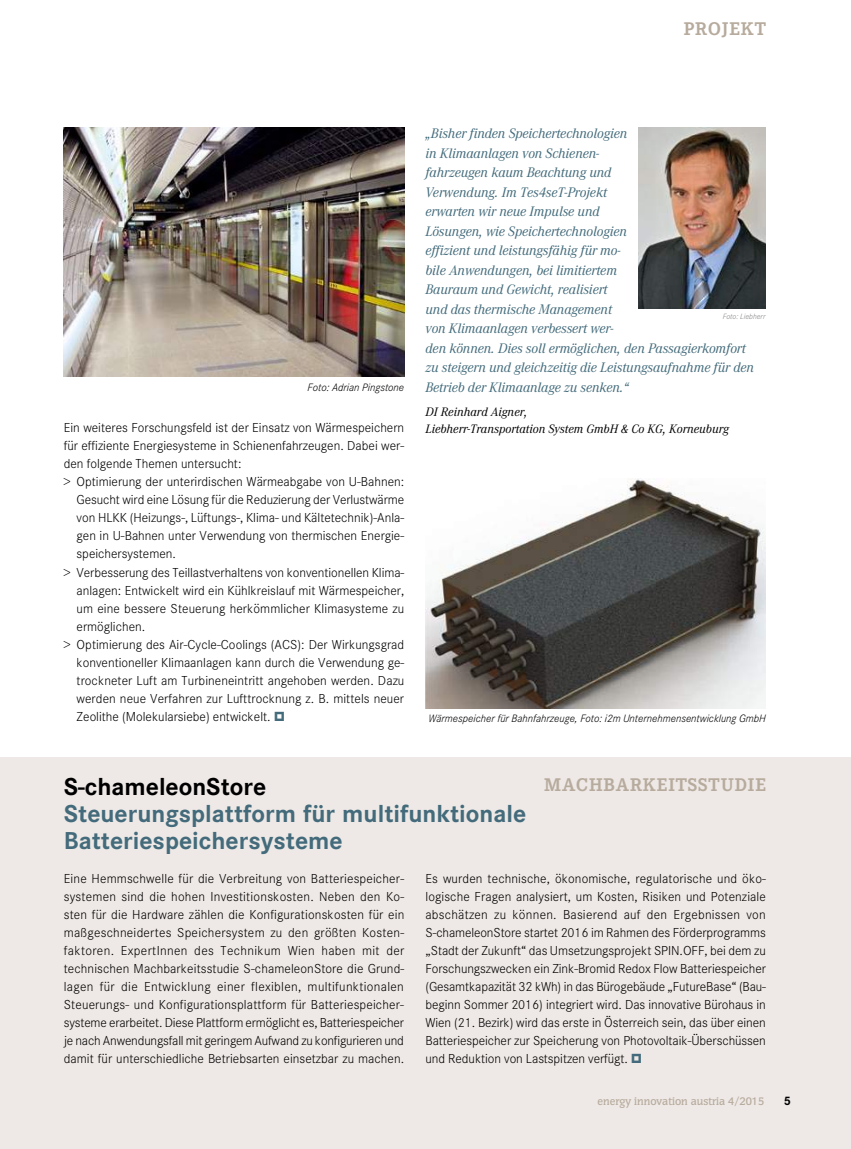
<style>
.page{position:relative;width:851px;height:1149px;background:#fff}
.page>*{position:absolute;margin:0;border:0;box-sizing:border-box;transform-origin:0 0}
.t1{font:700 24px/27px "Corporate SBQ";color:#436b7b}
.t2{font:700 24px "Corporate SBQ";color:#000}
.t3{font:700 18px "Corporate EBQ";letter-spacing:.05em;color:#b7ab9d}
.t4{font:italic 13.5px/19.5px "Corporate ABQ";letter-spacing:-.005em;color:#436b7b}
.t5{font:300 12.75px/18px "Corporate SBQ";color:#000;text-align:justify}
.t6{font:italic 12px/16.5px "Corporate ABQ";color:#000}
.t7{font:700 12px "Corporate SBQ";color:#000}
.t8{font:italic 300 10.5px "Corporate SBQ";color:#000}
.t9{font:500 10.5px "Congress";color:#b7ab9d}
.t10{font:italic 300 7.5px "Corporate SBQ";color:#868786}
</style>
<div class="page">
<div style="left:0;top:757px;width:850px;height:391px;background:#eee9e6"></div>
<img style="left:425px;top:478px;width:340px;height:230px">
<img style="left:64px;top:128px;width:340px;height:248px">
<img style="left:638px;top:128px;width:127px;height:180px">
<h2 class="t3" style="left:683px;top:18px;width:84px">PROJEKT</h2>
<p class="t8" style="left:307px;top:381px;width:98px">Foto: Adrian Pingstone</p>
<p class="t5" style="left:64px;top:419px;width:342px">Ein weiteres Forschungsfeld ist der Einsatz von Wärmespeichern</p>
<p class="t5" style="left:64px;top:437px;width:342px">für effiziente Energiesysteme in Schienenfahrzeugen. Dabei wer-</p>
<p class="t5" style="left:64px;top:455px;width:179px">den folgende Themen untersucht:</p>
<p class="t5" style="left:64px;top:473px;width:342px">&gt; Optimierung der unterirdischen Wärmeabgabe von U-Bahnen:</p>
<p class="t5" style="left:77px;top:491px;width:329px">Gesucht wird eine Lösung für die Reduzierung der Verlustwärme</p>
<p class="t5" style="left:77px;top:509px;width:329px">von HLKK (Heizungs-, Lüftungs-, Klima- und Kältetechnik)-Anla-</p>
<p class="t5" style="left:77px;top:527px;width:329px">gen in U-Bahnen unter Verwendung von thermischen Energie-</p>
<p class="t5" style="left:77px;top:545px;width:101px">speichersystemen.</p>
<p class="t5" style="left:64px;top:563px;width:342px">&gt; Verbesserung des Teillastverhaltens von konventionellen Klima-</p>
<p class="t5" style="left:77px;top:581px;width:329px">anlagen: Entwickelt wird ein Kühlkreislauf mit Wärmespeicher,</p>
<p class="t5" style="left:77px;top:599px;width:329px">um eine bessere Steuerung herkömmlicher Klimasysteme zu</p>
<p class="t5" style="left:77px;top:617px;width:70px">ermöglichen.</p>
<p class="t5" style="left:64px;top:635px;width:342px">&gt; Optimierung des Air-Cycle-Coolings (ACS): Der Wirkungsgrad</p>
<p class="t5" style="left:77px;top:653px;width:329px">konventioneller Klimaanlagen kann durch die Verwendung ge-</p>
<p class="t5" style="left:77px;top:671px;width:329px">trockneter Luft am Turbineneintritt angehoben werden. Dazu</p>
<p class="t5" style="left:77px;top:689px;width:329px">werden neue Verfahren zur Lufttrocknung z. B. mittels neuer</p>
<p class="t5" style="left:77px;top:707px;width:195px">Zeolithe (Molekularsiebe) entwickelt.</p>
<p class="t4" style="left:425px;top:124px;width:330px">„Bisher finden Speichertechnologien<br>in Klimaanlagen von Schienen-<br>fahrzeugen kaum Beachtung und<br>Verwendung. Im Tes4seT-Projekt<br>erwarten wir neue Impulse und<br>Lösungen, wie Speichertechnologien<br>effizient und leistungsfähig für mo-<br>bile Anwendungen, bei limitiertem<br>Bauraum und Gewicht, realisiert<br>und das thermische Management<br>von Klimaanlagen verbessert wer-<br>den können. Dies soll ermöglichen, den Passagierkomfort zu steigern und gleichzeitig die Leistungsaufnahme für den Betrieb der Klimaanlage zu senken.“</p>
<p class="t6" style="left:425px;top:403px;width:305px">DI Reinhard Aigner,<br>Liebherr-Transportation System GmbH &amp; Co KG, Korneuburg</p>
<p class="t10" style="left:722px;top:311px;width:44px">Foto: Liebherr</p>
<p class="t8" style="left:428px;top:712px;width:339px">Wärmespeicher für Bahnfahrzeuge, Foto: i2m Unternehmensentwicklung GmbH</p>
<h1 class="t2" style="left:64px;top:771px;width:204px">S-chameleonStore</h1>
<h1 class="t1" style="left:64px;top:800px;width:464px">Steuerungsplattform für multifunktionale<br>Batteriespeichersysteme</h1>
<h2 class="t3" style="left:544px;top:773px;width:223px">MACHBARKEITSSTUDIE</h2>
<p class="t5" style="left:64px;top:869px;width:342px">Eine Hemmschwelle für die Verbreitung von Batteriespeicher&shy;systemen sind die hohen Investitionskosten. Neben den Ko&shy;sten für die Hardware zählen die Konfigurationskosten für ein maßgeschneidertes Speichersystem zu den größten Kosten&shy;faktoren. ExpertInnen des Technikum Wien haben mit der technischen Machbarkeitsstudie S-chameleonStore die Grund&shy;lagen für die Entwicklung einer flexiblen, multifunktionalen Steuerungs- und Konfigurationsplattform für Batteriespeicher&shy;systeme erarbeitet. Diese Plattform ermöglicht es, Batteriespeicher je nach Anwendungsfall mit geringem Aufwand zu konfigurieren und damit für unterschiedliche Betriebsarten einsetzbar zu machen.</p>
<p class="t5" style="left:425px;top:869px;width:342px">Es wurden technische, ökonomische, regulatorische und öko&shy;logische Fragen analysiert, um Kosten, Risiken und Potenziale abschätzen zu können. Basierend auf den Ergebnissen von S-chameleonStore startet 2016 im Rahmen des Förderprogramms „Stadt der Zukunft“ das Umsetzungsprojekt SPIN.OFF, bei dem zu Forschungszwecken ein Zink-Bromid Redox Flow Batteriespeicher (Gesamtkapazität 32 kWh) in das Bürogebäude „FutureBase“ (Bau&shy;beginn Sommer 2016) integriert wird. Das innovative Bürohaus in Wien (21. Bezirk) wird das erste in Österreich sein, das über einen Batteriespeicher zur Speicherung von Photovoltaik-Überschüssen und Reduktion von Lastspitzen verfügt.</p>
<p class="t9" style="left:597px;top:1094px;width:168px">energy innovation austria 4/2015</p>
<p class="t7" style="left:783px;top:1093px;width:9px">5</p>
</div>
